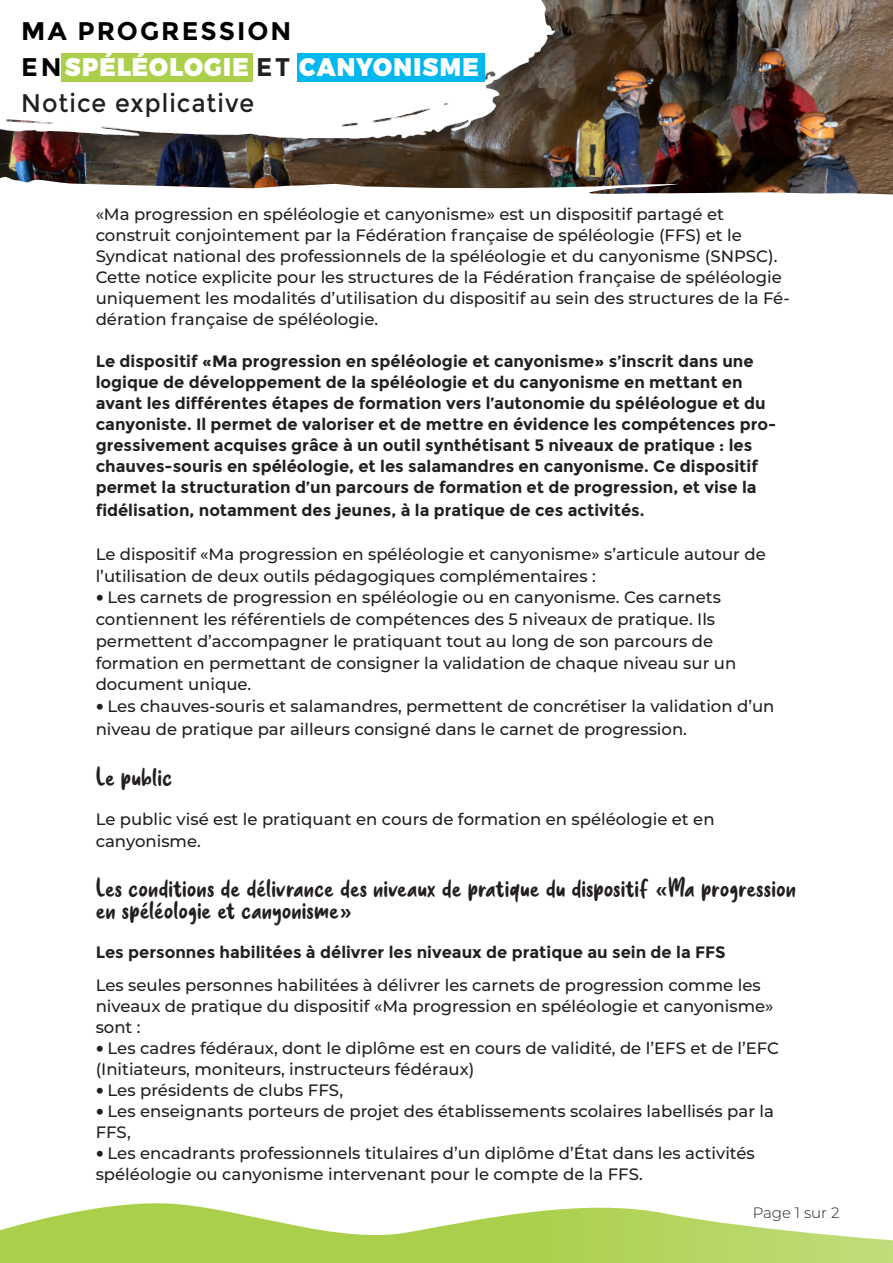
<style>
.page{position:relative;width:893px;height:1263px;background:#fff}
.page>*{position:absolute;margin:0;border:0;box-sizing:border-box;transform-origin:0 0}
.t1{font:30px/22.5px "sweetpurple";color:#231f20}
.t2{font:900 25.5px "Montserrat";letter-spacing:.05em;color:#fff;scale:.93 1}
.t3{font:25.5px "Montserrat";letter-spacing:.045em;color:#231f20;scale:.93 1}
.t4{font:700 25.5px "Montserrat";letter-spacing:.08em;color:#000}
.t5{font:500 16.5px/21px "Montserrat";color:#231f20}
.t6{font:700 16.5px/21px "Montserrat";color:#231f20}
.t7{font:300 15px "Montserrat";color:#231f20}
.s1{font-weight:700;color:#000}
.s2{font-weight:700;color:#231f20}
.s3{font-family:"Calibri";font-weight:700}
.s4{font-family:"Montserrat";font-size:24px}
</style>
<div class="page">
<img style="left:0;top:0;width:893px;height:195px">
<img style="left:0;top:0;width:557px;height:161px">
<div style="left:62px;top:53px;width:191px;height:28px;background:#aad04b"></div>
<div style="left:297px;top:53px;width:188px;height:28px;background:#00b7f0"></div>
<svg style="left:0;top:1203px;width:893px;height:60px"></svg>
<p class="t4" style="left:21px;top:16px;width:272px">MA PROGRESSION</p>
<p class="t2" style="left:21px;top:51px;width:493px"><span class="s1">EN</span>SPÉLÉOLOGIE <span class="s2">ET</span> CANYONISME</p>
<p class="t3" style="left:21px;top:88px;width:252px">Notice explicative</p>
<p class="t5" style="left:96px;top:203px;width:648px">«Ma progression en spéléologie et canyonisme» est un dispositif partagé et construit conjointement par la Fédération française de spéléologie (FFS) et le</p>
<p class="t5" style="left:96px;top:245px;width:696px">Syndicat national des professionnels de la spéléologie et du canyonisme (SNPSC).<br>Cette notice explicite pour les structures de la Fédération française de spéléologie uniquement les modalités d’utilisation du dispositif au sein des structures de la Fé&shy;dération française de spéléologie.</p>
<p class="t6" style="left:96px;top:351px;width:682px">Le dispositif «Ma progression en spéléologie et canyonisme» s’inscrit dans une logique de développement de la spéléologie et du canyonisme en mettant en avant les différentes étapes de formation vers l’autonomie du spéléologue et du canyoniste. Il permet de valoriser et de mettre en évidence les compétences pro&shy;gressivement acquises grâce à un outil synthétisant 5 niveaux de pratique : les chauves-souris en spéléologie, et les salamandres en canyonisme. Ce dispositif permet la structuration d’un parcours de formation et de progression, et vise la</p>
<p class="t6" style="left:96px;top:499px;width:550px">fidélisation, notamment des jeunes, à la pratique de ces activités.</p>
<p class="t5" style="left:96px;top:542px;width:672px;line-height:21.8px">Le dispositif «Ma progression en spéléologie et canyonisme» s’articule autour de l’utilisation de deux outils pédagogiques complémentaires :</p>
<p class="t5" style="left:96px;top:586px;width:627px;line-height:21.8px"><span class="s3">•</span> Les carnets de progression en spéléologie ou en canyonisme. Ces carnets contiennent les référentiels de compétences des 5 niveaux de pratique. Ils</p>
<p class="t5" style="left:96px;top:630px;width:619px">permettent d’accompagner le pratiquant tout au long de son parcours de</p>
<p class="t5" style="left:96px;top:652px;width:642px">formation en permettant de consigner la validation de chaque niveau sur un</p>
<p class="t5" style="left:96px;top:673px;width:157px">document unique.</p>
<p class="t5" style="left:96px;top:694px;width:680px;line-height:22.5px"><span class="s3">•</span> Les chauves-souris et salamandres, permettent de concrétiser la validation d’un niveau de pratique par ailleurs consigné dans le carnet de progression.</p>
<p class="t1" style="left:96px;top:764px;width:78px">Le public</p>
<p class="t5" style="left:96px;top:808px;width:620px">Le public visé est le pratiquant en cours de formation en spéléologie et en</p>
<p class="t5" style="left:96px;top:830px;width:107px">canyonisme.</p>
<p class="t1" style="left:96px;top:875px;width:702px">Les conditions de délivrance des niveaux de pratique du dispositif <span class="s4">«</span>Ma progression en spéléologie et canyonisme<span class="s4">»</span></p>
<p class="t6" style="left:96px;top:942px;width:632px">Les personnes habilitées à délivrer les niveaux de pratique au sein de la FFS</p>
<p class="t5" style="left:96px;top:974px;width:679px">Les seules personnes habilitées à délivrer les carnets de progression comme les niveaux de pratique du dispositif «Ma progression en spéléologie et canyonisme» sont :</p>
<p class="t5" style="left:96px;top:1037px;width:685px"><span class="s3">•</span> Les cadres fédéraux, dont le diplôme est en cours de validité, de l’EFS et de l’EFC</p>
<p class="t5" style="left:96px;top:1058px;width:380px">(Initiateurs, moniteurs, instructeurs fédéraux)</p>
<p class="t5" style="left:96px;top:1079px;width:249px"><span class="s3">•</span> Les présidents de clubs FFS,</p>
<p class="t5" style="left:96px;top:1100px;width:680px"><span class="s3">•</span> Les enseignants porteurs de projet des établissements scolaires labellisés par la<br>FFS,</p>
<p class="t5" style="left:96px;top:1142px;width:661px"><span class="s3">•</span> Les encadrants professionnels titulaires d’un diplôme d’État dans les activités</p>
<p class="t5" style="left:96px;top:1163px;width:549px">spéléologie ou canyonisme intervenant pour le compte de la FFS.</p>
<p class="t7" style="left:753px;top:1203px;width:88px">Page 1 sur 2</p>
</div>
